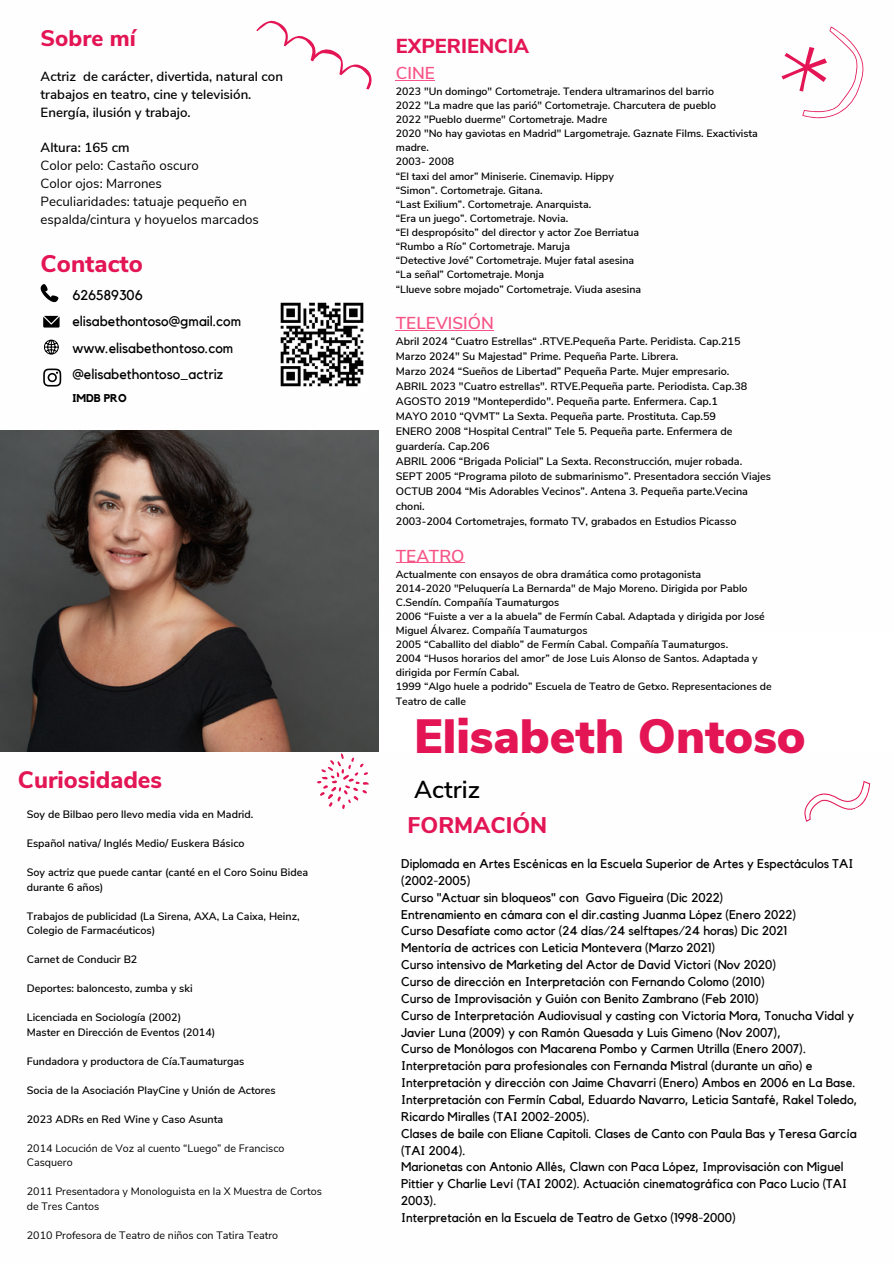
<style>
.page{position:relative;width:894px;height:1264px;background:#fff}
.page>*{position:absolute;margin:0;border:0;box-sizing:border-box;transform-origin:0 0}
.t1{font:900 48px "Nunito Sans";color:#e31555}
.t2{font:600 24.45px "Nunito Sans";color:#000}
.t3{font:800 24px "Nunito Sans";color:#e31555}
.t4{font:800 23.7px "Nunito Sans";color:#e31555}
.t5{font:800 22.65px "Nunito Sans";color:#e31555}
.t6{font:800 22.5px "Nunito Sans";color:#e31555}
.t7{font:800 20.25px "Nunito Sans";color:#e31555}
.t8{font:600 17.25px "Nunito Sans";color:#f75386}
.t9{font:14.1px/26.4px "Kollektif";color:#000}
.t10{font:13.2px/17.9px "Nunito Sans";color:#000}
.t11{font:600 13.2px/17.9px "Nunito Sans";color:#000}
.t12{font:12.6px/16.8px "Kollektif";color:#000}
.t13{font:700 11.25px "Kollektif";color:#000}
.t14{font:600 10.8px/15px "Nunito Sans";color:#000}
.t15{font:10.8px/14.5px "Nunito Sans";color:#000}
.t16{font:600 10.65px/14.1px "Nunito Sans";color:#000}
.s1{font-weight:600}
</style>
<div class="page">
<svg style="left:41px;top:284px;width:18px;height:18px"></svg>
<svg style="left:43px;top:316px;width:17px;height:11px"></svg>
<svg style="left:44px;top:340px;width:15px;height:14px"></svg>
<svg style="left:43px;top:368px;width:18px;height:18px"></svg>
<svg style="left:781px;top:26px;width:83px;height:93px"></svg>
<svg style="left:804px;top:780px;width:67px;height:42px"></svg>
<svg style="left:256px;top:20px;width:116px;height:70px"></svg>
<svg style="left:317px;top:753px;width:51px;height:55px"></svg>
<hr style="left:396px;top:80px;width:39px;height:1px;background:#f75386">
<hr style="left:396px;top:329px;width:98px;height:1px;background:#f75386">
<hr style="left:396px;top:562px;width:68px;height:1px;background:#f75386">
<img style="left:0;top:430px;width:378px;height:321px">
<img style="left:280px;top:303px;width:84px;height:84px">
<p class="t6" style="left:41px;top:24px;width:96px">Sobre mí</p>
<p class="t11" style="left:41px;top:68px;width:244px">Actriz de carácter, divertida, natural con trabajos en teatro, cine y televisión.<br>Energía, ilusión y trabajo.</p>
<p class="t10" style="left:41px;top:139px;width:219px"><span class="s1">Altura: 165 cm<br></span>Color pelo: Castaño oscuro<br>Color ojos: Marrones<br>Peculiaridades: tatuaje pequeño en espalda/cintura y hoyuelos marcados</p>
<p class="t3" style="left:41px;top:247px;width:104px">Contacto</p>
<p class="t9" style="left:72px;top:282px;width:170px">626589306 elisabethontoso@gmail.com www.elisabethontoso.com @elisabethontoso_actriz</p>
<p class="t13" style="left:72px;top:392px;width:56px">IMDB PRO</p>
<p class="t4" style="left:18px;top:764px;width:146px">Curiosidades</p>
<p class="t14" style="left:27px;top:807px;width:228px">Soy de Bilbao pero llevo media vida en Madrid.</p>
<p class="t14" style="left:27px;top:836px;width:219px">Español nativa/ Inglés Medio/ Euskera Básico</p>
<p class="t14" style="left:27px;top:865px;width:283px;line-height:14.5px">Soy actriz que puede cantar (canté en el Coro Soinu Bidea durante 6 años)</p>
<p class="t14" style="left:27px;top:909px;width:274px;line-height:14.5px">Trabajos de publicidad (La Sirena, AXA, La Caixa, Heinz,<br>Colegio de Farmacéuticos)</p>
<p class="t14" style="left:27px;top:952px;width:112px">Carnet de Conducir B2</p>
<p class="t14" style="left:27px;top:981px;width:167px">Deportes: baloncesto, zumba y ski</p>
<p class="t14" style="left:27px;top:1010px;width:156px">Licenciada en Sociología (2002)</p>
<p class="t14" style="left:27px;top:1024px;width:190px">Master en Dirección de Eventos (2014)</p>
<p class="t14" style="left:27px;top:1053px;width:219px">Fundadora y productora de Cía.Taumaturgas</p>
<p class="t14" style="left:27px;top:1082px;width:250px">Socia de la Asociación PlayCine y Unión de Actores</p>
<h1 class="t14" style="left:27px;top:1111px;width:198px">2023 ADRs en Red Wine y Caso Asunta</h1>
<p class="t15" style="left:27px;top:1141px;width:259px">2014 Locución de Voz al cuento “Luego” de Francisco<br>Casquero</p>
<h3 class="t15" style="left:27px;top:1184px;width:296px">2011 Presentadora y Monologuista en la X Muestra de Cortos de Tres Cantos</h3>
<p class="t15" style="left:27px;top:1228px;width:253px">2010 Profesora de Teatro de niños con Tatira Teatro</p>
<p class="t7" style="left:396px;top:32px;width:135px">EXPERIENCIA</p>
<h3 class="t8" style="left:396px;top:62px;width:41px">CINE</h3>
<h4 class="t16" style="left:396px;top:84px;width:319px">2023 "Un domingo" Cortometraje. Tendera ultramarinos del barrio</h4>
<h5 class="t16" style="left:396px;top:98px;width:321px">2022 "La madre que las parió" Cortometraje. Charcutera de pueblo</h5>
<h3 class="t16" style="left:396px;top:112px;width:213px">2022 "Pueblo duerme" Cortometraje. Madre</h3>
<p class="t16" style="left:396px;top:127px;width:363px">2020 "No hay gaviotas en Madrid" Largometraje. Gaznate Films. Exactivista madre.</p>
<p class="t16" style="left:396px;top:155px;width:60px">2003- 2008</p>
<p class="t16" style="left:396px;top:169px;width:219px">“El taxi del amor” Miniserie. Cinemavip. Hippy</p>
<p class="t16" style="left:396px;top:183px;width:148px">“Simon”. Cortometraje. Gitana.</p>
<h5 class="t16" style="left:396px;top:197px;width:197px">“Last Exilium”. Cortometraje. Anarquista.</h5>
<p class="t16" style="left:396px;top:211px;width:174px">“Era un juego”. Cortometraje. Novia.</p>
<p class="t16" style="left:396px;top:225px;width:245px">“El despropósito” del director y actor Zoe Berriatua</p>
<p class="t16" style="left:396px;top:239px;width:176px">“Rumbo a Río” Cortometraje. Maruja</p>
<p class="t16" style="left:396px;top:254px;width:240px">“Detective Jové” Cortometraje. Mujer fatal asesina</p>
<p class="t16" style="left:396px;top:268px;width:150px">“La señal” Cortometraje. Monja</p>
<p class="t16" style="left:396px;top:282px;width:247px">“Llueve sobre mojado” Cortometraje. Viuda asesina</p>
<p class="t8" style="left:396px;top:311px;width:100px">TELEVISIÓN</p>
<p class="t14" style="left:396px;top:333px;width:346px">Abril 2024 “Cuatro Estrellas“ .RTVE.Pequeña Parte. Peridista. Cap.215</p>
<p class="t14" style="left:396px;top:348px;width:284px">Marzo 2024" Su Majestad” Prime. Pequeña Parte. Librera.</p>
<p class="t14" style="left:396px;top:363px;width:335px">Marzo 2024 “Sueños de Libertad” Pequeña Parte. Mujer empresario.</p>
<p class="t14" style="left:396px;top:378px;width:353px">ABRIL 2023 "Cuatro estrellas". RTVE.Pequeña parte. Periodista. Cap.38</p>
<p class="t14" style="left:396px;top:393px;width:323px">AGOSTO 2019 "Monteperdido". Pequeña parte. Enfermera. Cap.1</p>
<p class="t14" style="left:396px;top:408px;width:321px">MAYO 2010 “QVMT” La Sexta. Pequeña parte. Prostituta. Cap.59</p>
<p class="t14" style="left:396px;top:423px;width:338px">ENERO 2008 “Hospital Central” Tele 5. Pequeña parte. Enfermera de guardería. Cap.206</p>
<p class="t14" style="left:396px;top:453px;width:348px">ABRIL 2006 “Brigada Policial” La Sexta. Reconstrucción, mujer robada.</p>
<p class="t14" style="left:396px;top:468px;width:376px">SEPT 2005 “Programa piloto de submarinismo”. Presentadora sección Viajes</p>
<p class="t14" style="left:396px;top:483px;width:353px">OCTUB 2004 “Mis Adorables Vecinos”. Antena 3. Pequeña parte.Vecina choni.</p>
<p class="t14" style="left:396px;top:513px;width:342px">2003-2004 Cortometrajes, formato TV, grabados en Estudios Picasso</p>
<p class="t8" style="left:396px;top:544px;width:70px">TEATRO</p>
<p class="t16" style="left:396px;top:567px;width:307px">Actualmente con ensayos de obra dramática como protagonista</p>
<p class="t16" style="left:396px;top:581px;width:353px">2014-2020 "Peluquería La Bernarda" de Majo Moreno. Dirigida por Pablo<br>C.Sendín. Compañía Taumaturgos</p>
<p class="t16" style="left:396px;top:609px;width:370px">2006 “Fuiste a ver a la abuela” de Fermín Cabal. Adaptada y dirigida por José<br>Miguel Álvarez. Compañía Taumaturgos</p>
<p class="t16" style="left:396px;top:637px;width:334px">2005 “Caballito del diablo” de Fermín Cabal. Compañía Taumaturgos.</p>
<p class="t16" style="left:396px;top:651px;width:363px">2004 “Husos horarios del amor” de Jose Luis Alonso de Santos. Adaptada y dirigida por Fermín Cabal.</p>
<p class="t16" style="left:396px;top:680px;width:377px">1999 “Algo huele a podrido” Escuela de Teatro de Getxo. Representaciones de<br>Teatro de calle</p>
<p class="t1" style="left:414px;top:704px;width:393px">Elisabeth Ontoso</p>
<p class="t2" style="left:414px;top:773px;width:67px">Actriz</p>
<p class="t5" style="left:407px;top:809px;width:141px">FORMACIÓN</p>
<p class="t12" style="left:401px;top:855px;width:458px">Diplomada en Artes Escénicas en la Escuela Superior de Artes y Espectáculos TAI (2002-2005)<br>Curso "Actuar sin bloqueos" con Gavo Figueira (Dic 2022)<br>Entrenamiento en cámara con el dir.casting Juanma López (Enero 2022)<br>Curso Desafíate como actor (24 días/24 selftapes/24 horas) Dic 2021<br>Mentoría de actrices con Leticia Montevera (Marzo 2021)<br>Curso intensivo de Marketing del Actor de David Victori (Nov 2020)<br>Curso de dirección en Interpretación con Fernando Colomo (2010)<br>Curso de Improvisación y Guión con Benito Zambrano (Feb 2010)<br>Curso de Interpretación Audiovisual y casting con Victoria Mora, Tonucha Vidal y Javier Luna (2009) y con Ramón Quesada y Luis Gimeno (Nov 2007),<br>Curso de Monólogos con Macarena Pombo y Carmen Utrilla (Enero 2007).<br>Interpretación para profesionales con Fernanda Mistral (durante un año) e Interpretación y dirección con Jaime Chavarri (Enero) Ambos en 2006 en La Base.<br>Interpretación con Fermín Cabal, Eduardo Navarro, Leticia Santafé, Rakel Toledo, Ricardo Miralles (TAI 2002-2005).<br>Clases de baile con Eliane Capitoli. Clases de Canto con Paula Bas y Teresa García (TAI 2004).<br>Marionetas con Antonio Allés, Clawn con Paca López, Improvisación con Miguel Pittier y Charlie Leví (TAI 2002). Actuación cinematográfica con Paco Lucio (TAI 2003).<br>Interpretación en la Escuela de Teatro de Getxo (1998-2000)</p>
</div>
